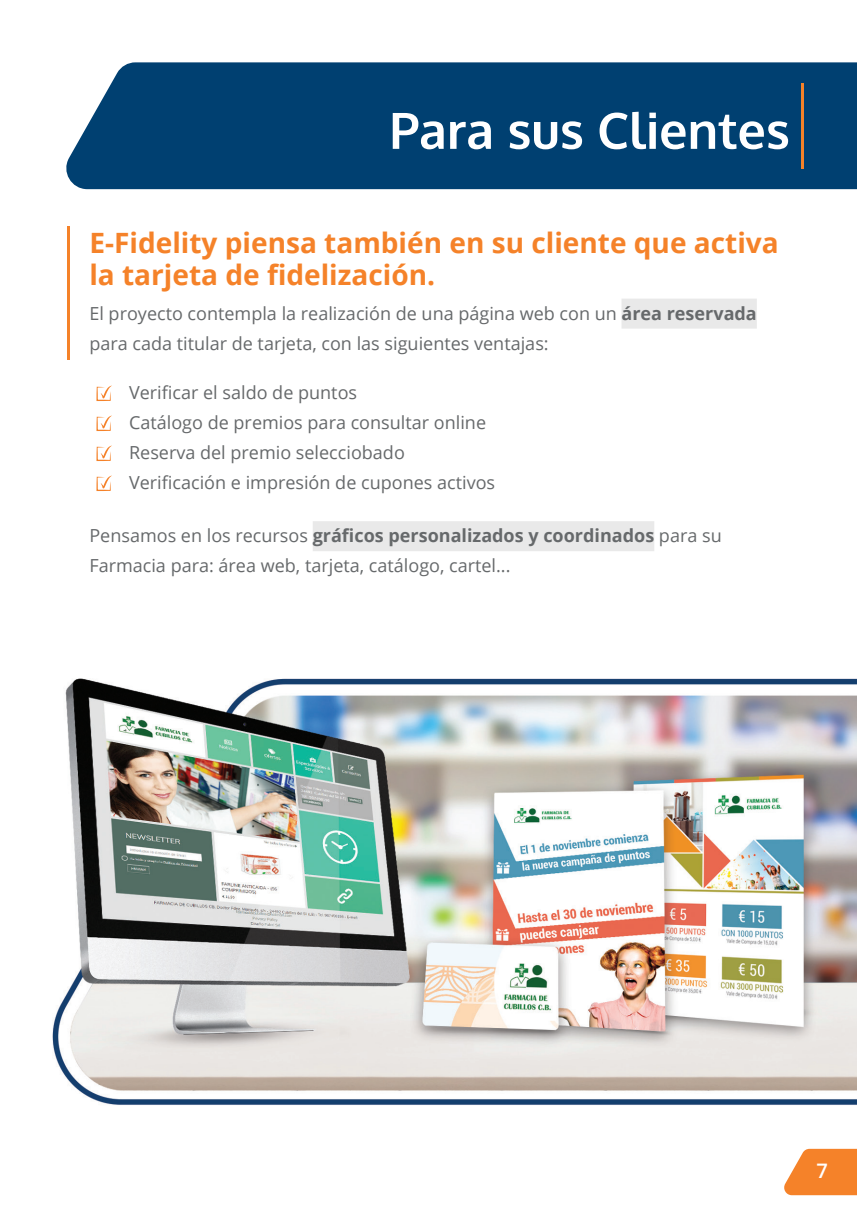
<style>
.page{position:relative;width:857px;height:1225px;background:#fff}
.page>*{position:absolute;margin:0;border:0;box-sizing:border-box;transform-origin:0 0}
.t1{font:700 50px "Oxygen";color:#fff}
.t2{font:700 28px/32px "Open Sans";color:#f58229}
.t3{font:600 20px "Open Sans";color:#fff}
.t4{font:18px/30px "Open Sans";color:#66696b}
.s1{font-weight:700}
</style>
<div class="page">
<svg style="left:784px;top:1148px;width:72px;height:47px;background:#f69346"></svg>
<svg style="left:96px;top:385px;width:16px;height:16px"></svg>
<svg style="left:96px;top:415px;width:16px;height:16px"></svg>
<svg style="left:96px;top:445px;width:16px;height:16px"></svg>
<svg style="left:96px;top:475px;width:16px;height:16px"></svg>
<hr style="left:67px;top:226px;width:2px;height:133px;background:#f58229">
<div style="left:66px;top:62px;width:790px;height:127px;background:#004071"></div>
<hr style="left:800px;top:83px;width:3px;height:86px;background:#f58229">
<div style="left:621px;top:298px;width:135px;height:30px;background:#e9e9e9"></div>
<div style="left:312px;top:521px;width:342px;height:30px;background:#e9e9e9"></div>
<img style="left:52px;top:678px;width:804px;height:427px">
<h1 class="t1" style="left:389px;top:99px;width:402px">Para sus Clientes</h1>
<h2 class="t2" style="left:89px;top:226px;width:690px">E-Fidelity piensa también en su cliente que activa la tarjeta de fidelización.</h2>
<p class="t4" style="left:89px;top:298px;width:668px">El proyecto contempla la realización de una página web con un <span class="s1">área reservada </span>para cada titular de tarjeta, con las siguientes ventajas:</p>
<p class="t4" style="left:129px;top:377px;width:367px">Verificar el saldo de puntos<br>Catálogo de premios para consultar online Reserva del premio selecciobado Verificación e impresión de cupones activos</p>
<p class="t4" style="left:89px;top:520px;width:633px">Pensamos en los recursos <span class="s1">gráficos personalizados y coordinados</span> para su<br>Farmacia para: área web, tarjeta, catálogo, cartel...</p>
<p class="t3" style="left:816px;top:1156px;width:13px">7</p>
</div>
